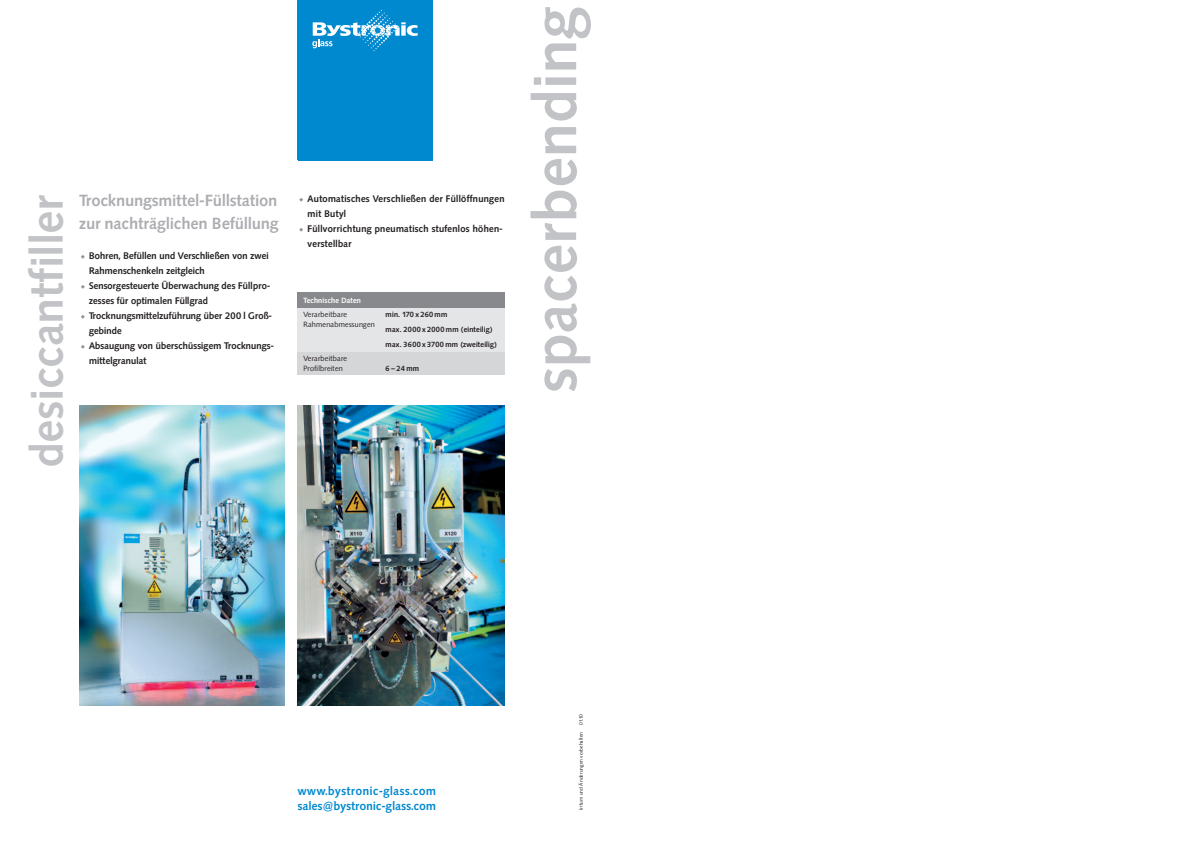
<style>
.page{position:relative;width:1191px;height:842px;background:#fff}
.page>*{position:absolute;margin:0;border:0;box-sizing:border-box;transform-origin:0 0}
.t1{font:700 60px "Synthese BSK";letter-spacing:.025em;color:#c2c3c6}
.t2{font:700 45px "Synthese BSK";letter-spacing:.025em;color:#c2c3c6}
.t3{font:700 16px/22.5px "Synthese BSK";letter-spacing:.02em;color:#acadb1}
.t4{font:700 11.8px/15px "Synthese BSK";letter-spacing:.055em;color:#0089cf}
.t5{font:700 9.5px/15px "Synthese BSK";letter-spacing:.015em;color:#231f20}
.t6{font:700 9.5px/15px "Synthese BSK";letter-spacing:.035em;color:#231f20}
.t7{font:700 7.5px/15px "Synthese BSK";letter-spacing:.025em;color:#231f20}
.t8{font:7.5px/10px "Synthese BSK";letter-spacing:.025em;color:#231f20}
.t9{font:700 7.5px "Synthese BSK";letter-spacing:.025em;color:#fff}
.t10{font:5px "Synthese BSK";letter-spacing:.02em;color:#231f20}
</style>
<div class="page">
<div style="left:298px;top:307px;width:207px;height:53px;background:#e4e5e7"></div>
<div style="left:298px;top:352px;width:207px;height:23px;background:#d5d6d8"></div>
<img style="left:79px;top:405px;width:206px;height:300px">
<img style="left:298px;top:405px;width:207px;height:300px">
<svg style="left:299px;top:228px;width:4px;height:4px"></svg>
<svg style="left:299px;top:198px;width:4px;height:4px"></svg>
<div style="left:298px;top:292px;width:207px;height:15px;background:#87898c"></div>
<svg style="left:81px;top:345px;width:4px;height:4px"></svg>
<svg style="left:81px;top:315px;width:4px;height:4px"></svg>
<svg style="left:81px;top:285px;width:4px;height:4px"></svg>
<svg style="left:81px;top:255px;width:4px;height:4px"></svg>
<div style="left:298px;top:0;width:134px;height:160px;background:#0089cf"></div>
<svg style="left:312px;top:10px;width:106px;height:41px"></svg>
<h2 class="t2" style="left:23px;top:467px;width:274px;rotate:-90deg">desiccantfiller</h2>
<h3 class="t3" style="left:79px;top:190px;width:200px">Trocknungsmittel-Füllstation zur nachträglichen Befüllung</h3>
<p class="t5" style="left:89px;top:248px;width:186px">Bohren, Befüllen und Verschließen von zwei<br>Rahmenschenkeln zeitgleich<br>Sensorgesteuerte Überwachung des Füllpro&shy;zesses für optimalen Füllgrad<br>Trocknungsmittelzuführung über 200 l Groß&shy;gebinde<br>Absaugung von überschüssigem Trocknungs&shy;mittelgranulat</p>
<p class="t6" style="left:308px;top:191px;width:198px">Automatisches Verschließen der Füllöffnungen mit Butyl<br>Füllvorrichtung pneumatisch stufenlos höhen&shy;verstellbar</p>
<p class="t9" style="left:303px;top:296px;width:59px">Technische Daten</p>
<p class="t8" style="left:303px;top:310px;width:45px">Verarbeitbare</p>
<p class="t7" style="left:386px;top:307px;width:63px">min. 170 x 260 mm</p>
<p class="t8" style="left:303px;top:320px;width:73px">Rahmenabmessungen</p>
<p class="t7" style="left:386px;top:322px;width:113px">max. 2000 x 2000 mm (einteilig) max. 3600 x 3700 mm (zweiteilig)</p>
<p class="t8" style="left:303px;top:354px;width:45px">Verarbeitbare<br>Profilbreiten</p>
<p class="t7" style="left:386px;top:361px;width:35px">6–24mm</p>
<h1 class="t1" style="left:522px;top:392px;width:385px;rotate:-90deg">spacerbending</h1>
<p class="t4" style="left:298px;top:784px;width:140px">www.bystronic-glass.com sales@bystronic-glass.com</p>
<p class="t10" style="left:578px;top:725px;width:12px;rotate:-90deg">01.10</p>
<p class="t10" style="left:578px;top:810px;width:80px;rotate:-90deg">Irrtum und Änderungen vorbehalten</p>
</div>
